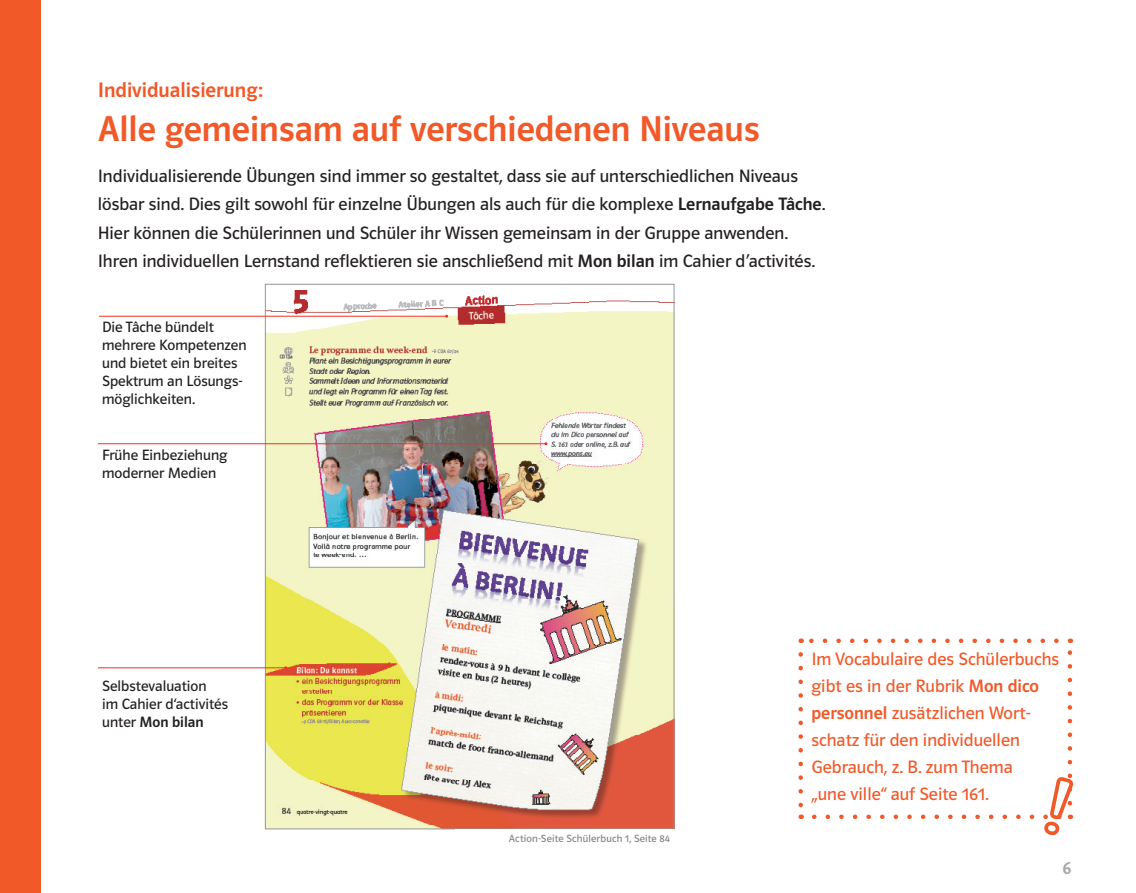
<style>
.page{position:relative;width:1136px;height:893px;background:#fff}
.page>*{position:absolute;margin:0;border:0;box-sizing:border-box;transform-origin:0 0}
.t1{font:36px "Polo Spanisch Krftg";color:#f15929}
.t2{font:21px "Polo ST11 K Krftg";color:#f15929}
.t3{font:18px/28.5px "Polo ST11 K Buch";color:#231f20}
.t4{font:18px/27px "Polo ST11 K Buch";color:#f15929}
.t5{font:18px "Polo ST11 K Krftg";color:#a8a9ad}
.t6{font:15px/18px "Polo ST11 K Buch";color:#231f20}
.t7{font:15px "Polo ST11 K Krftg";color:#231f20}
.t8{font:10.5px "Polo ST11 K Buch";letter-spacing:.015em;color:#808285}
.s1{font-family:"Polo ST11 K Krftg"}
.s2{font-family:"Polo ST11 K Buch"}
</style>
<div class="page">
<img style="left:267px;top:290px;width:405px;height:537px">
<div style="left:0;top:0;width:41px;height:893px;background:#f15929"></div>
<hr style="left:99px;top:316px;width:347px;height:1px;background:#ef3122">
<hr style="left:98px;top:667px;width:188px;height:1px;background:#ef3122">
<hr style="left:98px;top:443px;width:448px;height:1px;background:#ef3122">
<svg style="left:798px;top:639px;width:275px;height:181px"></svg>
<p class="t2" style="left:98px;top:79px;width:167px">Individualisierung:</p>
<h1 class="t1" style="left:98px;top:109px;width:663px">Alle gemeinsam auf verschiedenen Niveaus</h1>
<p class="t3" style="left:98px;top:162px;width:729px">Individualisierende Übungen sind immer so gestaltet, dass sie auf unterschiedlichen Niveaus lösbar sind. Dies gilt sowohl für einzelne Übungen als auch für die komplexe <span class="s1">Lernaufgabe Tâche</span>.<br>Hier können die Schülerinnen und Schüler ihr Wissen gemeinsam in der Gruppe anwenden.<br>Ihren individuellen Lernstand reflektieren sie anschließend mit <span class="s1">Mon bilan</span> im Cahier d’activités.</p>
<p class="t6" style="left:102px;top:318px;width:146px">Die Tâche bündelt mehrere Kompetenzen und bietet ein breites<br>Spektrum an Lösungs&shy;möglichkeiten.</p>
<p class="t6" style="left:102px;top:446px;width:127px">Frühe Einbeziehung moderner Medien</p>
<p class="t6" style="left:102px;top:677px;width:127px">Selbstevaluation<br>im Cahier d‘activités</p>
<p class="t7" style="left:102px;top:714px;width:103px"><span class="s2">unter</span> Mon bilan</p>
<p class="t8" style="left:509px;top:832px;width:162px">Action-Seite Schülerbuch 1, Seite 84</p>
<p class="t4" style="left:811px;top:646px;width:249px">Im Vocabulaire des Schülerbuchs gibt es in der Rubrik <span class="s1">Mon dico personnel</span> zusätzlichen Wort&shy;schatz für den individuellen<br>Gebrauch, z. B. zum Thema<br>„une ville“ auf Seite 161.</p>
<p class="t5" style="left:1062px;top:858px;width:10px">6</p>
</div>
